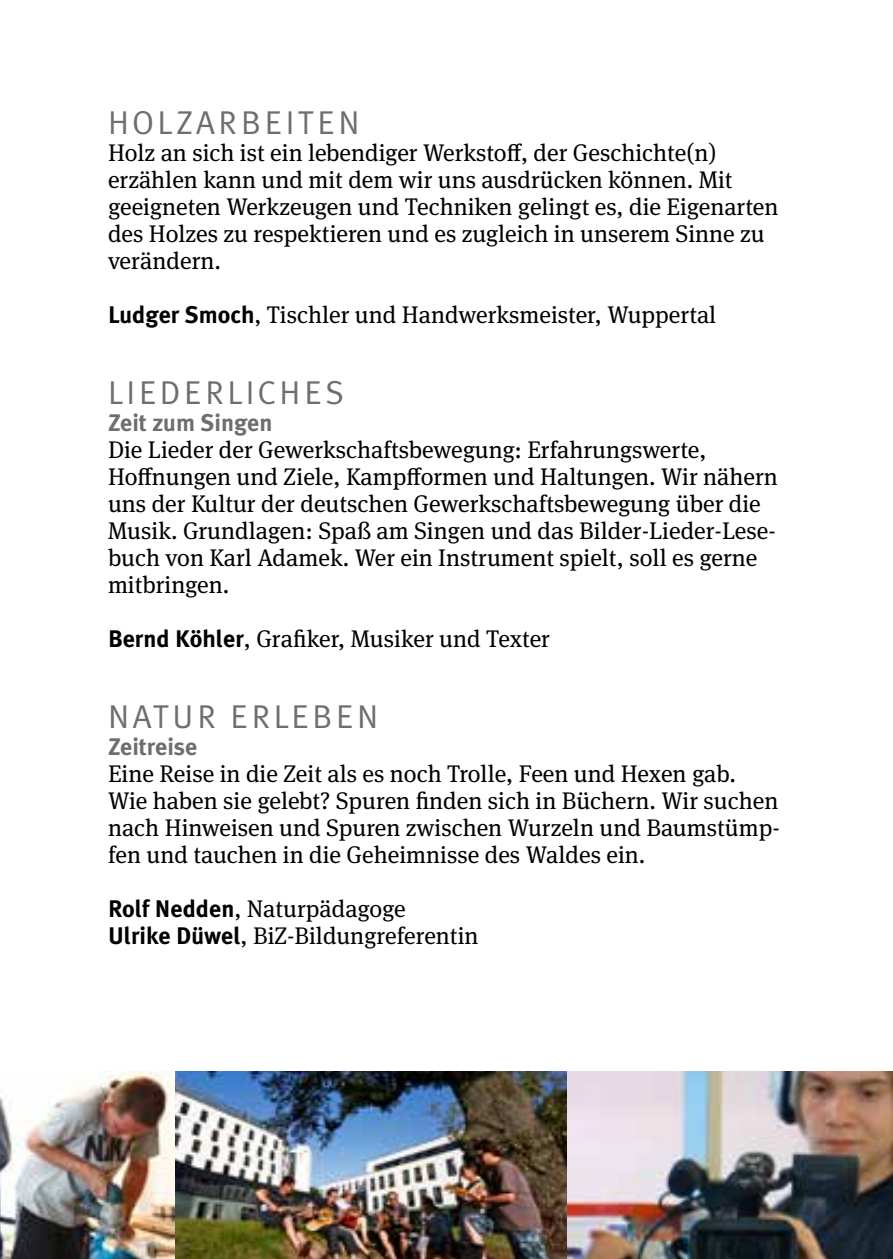
<style>
.page{position:relative;width:893px;height:1259px;background:#fff}
.page>*{position:absolute;margin:0;border:0;box-sizing:border-box;transform-origin:0 0}
.t1{font:33px "Meta Plus Normal";letter-spacing:.11em;color:#6e6e6e}
.t2{font:24px/27px "Meta Serif OT";color:#000}
.t3{font:700 24px "Meta Plus";color:#6e6e6e}
.s1{font-family:"Meta Plus";font-weight:700}
</style>
<div class="page">
<img style="left:0;top:1071px;width:893px;height:188px">
<h1 class="t1" style="left:108px;top:104px;width:253px">HOLZARBEITEN</h1>
<p class="t2" style="left:108px;top:140px;width:672px">Holz an sich ist ein lebendiger Werkstoff, der Geschichte(n) erzählen kann und mit dem wir uns ausdrücken können. Mit geeigneten Werkzeugen und Techniken gelingt es, die Eigenarten des Holzes zu respektieren und es zugleich in unserem Sinne zu verändern.</p>
<p class="t2" style="left:108px;top:302px;width:610px"><span class="s1">Ludger Smoch</span>, Tischler und Handwerksmeister, Wuppertal</p>
<h1 class="t1" style="left:108px;top:374px;width:238px">LIEDERLICHES</h1>
<p class="t3" style="left:108px;top:409px;width:166px">Zeit zum Singen</p>
<p class="t2" style="left:108px;top:437px;width:671px">Die Lieder der Gewerkschaftsbewegung: Erfahrungswerte, Hoffnungen und Ziele, Kampfformen und Haltungen. Wir nähern uns der Kultur der deutschen Gewerkschaftsbewegung über die Musik. Grundlagen: Spaß am Singen und das Bilder-Lieder-Lese&shy;buch von Karl Adamek. Wer ein Instrument spielt, soll es gerne mitbringen.</p>
<p class="t2" style="left:108px;top:626px;width:444px"><span class="s1">Bernd Köhler</span>, Grafiker, Musiker und Texter</p>
<h1 class="t1" style="left:108px;top:698px;width:272px">NATUR ERLEBEN</h1>
<p class="t3" style="left:108px;top:733px;width:91px">Zeitreise</p>
<p class="t2" style="left:108px;top:761px;width:673px">Eine Reise in die Zeit als es noch Trolle, Feen und Hexen gab.<br>Wie haben sie gelebt? Spuren finden sich in Büchern. Wir suchen nach Hinweisen und Spuren zwischen Wurzeln und Baumstümp&shy;fen und tauchen in die Geheimnisse des Waldes ein.</p>
<p class="t2" style="left:108px;top:896px;width:372px"><span class="s1">Rolf Nedden</span>, Naturpädagoge<br><span class="s1">Ulrike Düwel</span>, BiZ-Bildungreferentin</p>
</div>
